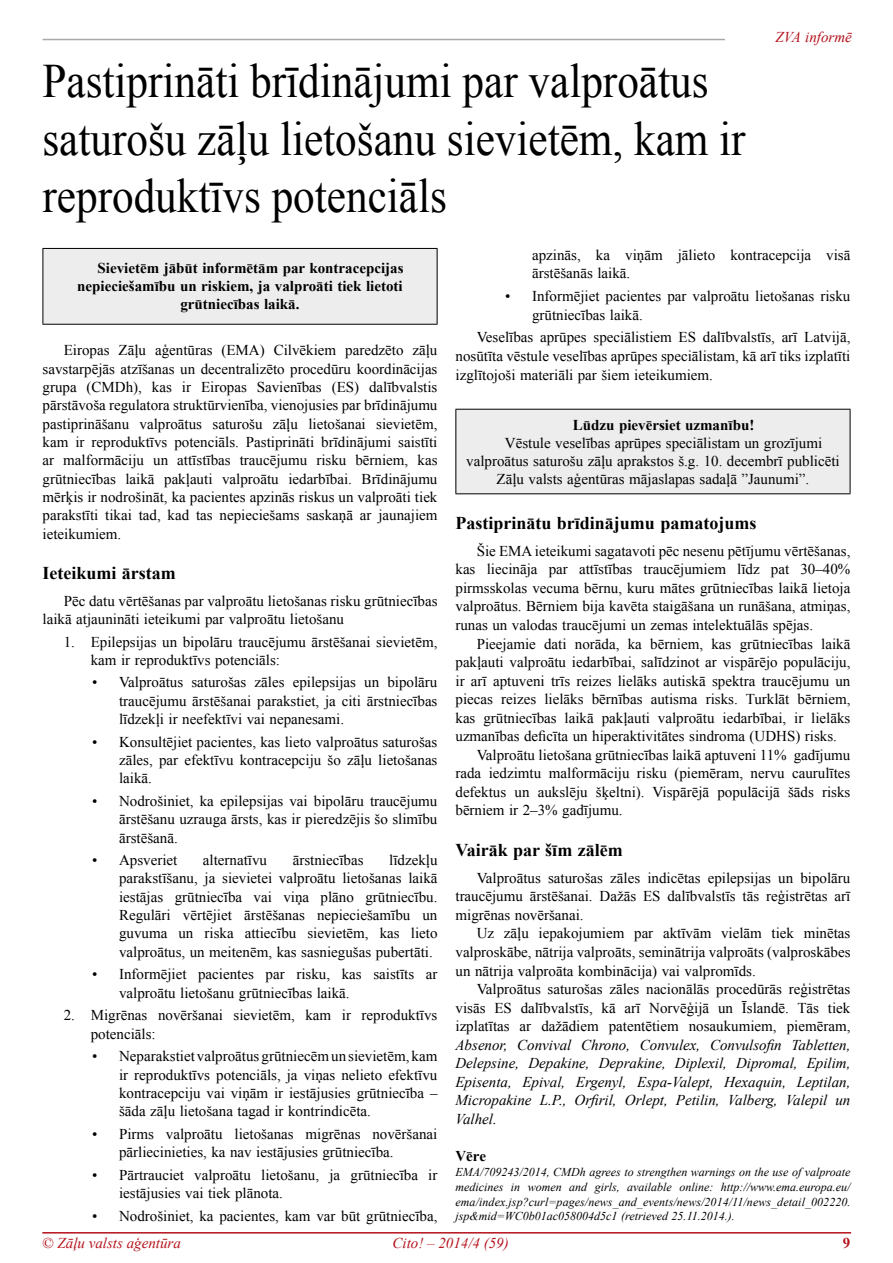
<style>
.page{position:relative;width:893px;height:1263px;background:#fff}
.page>*{position:absolute;margin:0;border:0;box-sizing:border-box;transform-origin:0 0}
.t1{font:48px/57.6px "Times New Roman";color:#000;scale:.9 1}
.t2{font:700 18px "Times New Roman";color:#000}
.t3{font:15px/18.3px "Times New Roman";color:#000;text-align:justify}
.t4{font:italic 15px/18.5px "Times New Roman";color:#000;text-align:justify}
.t5{font:700 15px "Times New Roman";color:#000}
.t6{font:italic 15px "Times New Roman";color:#b5121b}
.t7{font:700 15px "Times New Roman";color:#b5121b}
.t8{font:italic 12px/14.9px "Times New Roman";color:#000;text-align:justify}
.s1{font-style:normal}
</style>
<div class="page">
<hr style="left:42px;top:1232px;width:809px;height:1px;background:#b5121b">
<hr style="left:43px;top:39px;width:807px;height:1px;background:#a7a9ac">
<div style="left:726px;top:31px;width:126px;height:22px;background:#fff"></div>
<div style="left:43px;top:248px;width:394px;height:76px;background:#ededee"></div>
<hr style="left:43px;top:248px;width:394px;height:1px;background:#000">
<hr style="left:43px;top:249px;width:1px;height:75px;background:#000">
<hr style="left:437px;top:249px;width:1px;height:75px;background:#000">
<hr style="left:43px;top:324px;width:394px;height:1px;background:#000">
<div style="left:456px;top:409px;width:394px;height:85px;background:#ededee"></div>
<hr style="left:455px;top:409px;width:395px;height:1px;background:#000">
<hr style="left:455px;top:410px;width:1px;height:83px;background:#000">
<hr style="left:850px;top:410px;width:1px;height:83px;background:#000">
<hr style="left:455px;top:493px;width:395px;height:1px;background:#000">
<p class="t6" style="left:775px;top:27px;width:78px">ZVA informē</p>
<h1 class="t1" style="left:43px;top:51px;width:783px">Pastiprināti brīdinājumi par valproātus saturošu zāļu lietošanu sievietēm, kam ir reproduktīvs potenciāls</h1>
<p class="t3" style="left:532px;top:245px;width:320px">apzinās, ka viņām jālieto kontracepcija visā ārstēšanās laikā.</p>
<p class="t3" style="left:532px;top:287px;width:320px;text-indent:-27px">• Informējiet pacientes par valproātu lietošanas risku grūtniecības laikā.</p>
<p class="t3" style="left:455px;top:328px;width:396px;text-indent:21px">Veselības aprūpes speciālistiem ES dalībvalstīs, arī Latvijā, nosūtīta vēstule veselības aprūpes speciālistam, kā arī tiks izplatīti izglītojoši materiāli par šiem ieteikumiem.</p>
<p class="t5" style="left:573px;top:414px;width:183px">Lūdzu pievērsiet uzmanību!</p>
<p class="t3" style="left:505px;top:433px;width:319px">Vēstule veselības aprūpes speciālistam un grozījumi</p>
<p class="t3" style="left:466px;top:451px;width:375px">valproātus saturošu zāļu aprakstos š.g. 10. decembrī publicēti</p>
<p class="t3" style="left:497px;top:469px;width:314px">Zāļu valsts aģentūras mājaslapas sadaļā ”Jaunumi”.</p>
<p class="t2" style="left:455px;top:510px;width:302px">Pastiprinātu brīdinājumu pamatojums</p>
<p class="t3" style="left:455px;top:541px;width:396px;text-indent:21px">Šie EMA ieteikumi sagatavoti pēc nesenu pētījumu vērtēšanas, kas liecināja par attīstības traucējumiem līdz pat 30–40% pirmsskolas vecuma bērnu, kuru mātes grūtniecības laikā lietoja valproātus. Bērniem bija kavēta staigāšana un runāšana, atmiņas, runas un valodas traucējumi un zemas intelektuālās spējas.</p>
<p class="t3" style="left:477px;top:634px;width:375px">Pieejamie dati norāda, ka bērniem, kas grūtniecības laikā</p>
<p class="t3" style="left:455px;top:653px;width:396px">pakļauti valproātu iedarbībai, salīdzinot ar vispārējo populāciju,</p>
<p class="t3" style="left:455px;top:671px;width:396px">ir arī aptuveni trīs reizes lielāks autiskā spektra traucējumu un</p>
<p class="t3" style="left:455px;top:690px;width:396px">piecas reizes lielāks bērnības autisma risks. Turklāt bērniem,</p>
<p class="t3" style="left:455px;top:708px;width:396px">kas grūtniecības laikā pakļauti valproātu iedarbībai, ir lielāks</p>
<p class="t3" style="left:455px;top:727px;width:383px">uzmanības deficīta un hiperaktivitātes sindroma (UDHS) risks.</p>
<p class="t3" style="left:477px;top:745px;width:375px">Valproātu lietošana grūtniecības laikā aptuveni 11% gadījumu</p>
<p class="t3" style="left:455px;top:764px;width:396px">rada iedzimtu malformāciju risku (piemēram, nervu caurulītes</p>
<p class="t3" style="left:455px;top:782px;width:396px">defektus un aukslēju šķeltni). Vispārējā populācijā šāds risks</p>
<p class="t3" style="left:455px;top:801px;width:169px">bērniem ir 2–3% gadījumu.</p>
<p class="t2" style="left:455px;top:837px;width:169px">Vairāk par šīm zālēm</p>
<p class="t3" style="left:455px;top:868px;width:396px;text-indent:21px">Valproātus saturošas zāles indicētas epilepsijas un bipolāru traucējumu ārstēšanai. Dažās ES dalībvalstīs tās reģistrētas arī migrēnas novēršanai.</p>
<p class="t3" style="left:455px;top:924px;width:396px;text-indent:21px">Uz zāļu iepakojumiem par aktīvām vielām tiek minētas valproskābe, nātrija valproāts, seminātrija valproāts (valproskābes un nātrija valproāta kombinācija) vai valpromīds.</p>
<p class="t3" style="left:455px;top:979px;width:396px;text-indent:21px">Valproātus saturošas zāles nacionālās procedūrās reģistrētas visās ES dalībvalstīs, kā arī Norvēģijā un Īslandē. Tās tiek izplatītas ar dažādiem patentētiem nosaukumiem, piemēram,</p>
<p class="t4" style="left:455px;top:1035px;width:396px">Absenor, Convival Chrono, Convulex, Convulsofin Tabletten, Delepsine, Depakine, Deprakine, Diplexil, Dipromal, Epilim, Episenta, Epival, Ergenyl, Espa-Valept, Hexaquin, Leptilan, Micropakine L.P., Orfiril, Orlept, Petilin, Valberg, Valepil un Valhel.</p>
<p class="t5" style="left:455px;top:1145px;width:32px">Vēre</p>
<p class="t8" style="left:455px;top:1164px;width:397px">EMA/709243/2014, CMDh agrees to strengthen warnings on the use of valproate medicines in women and girls, available online: http://www.ema.europa.eu/ ema/index.jsp?curl=pages/news_and_events/news/2014/11/news_detail_002220. jsp&amp;mid=WC0b01ac058004d5c1 (retrieved 25.11.2014.).</p>
<p class="t5" style="left:98px;top:258px;width:307px">Sievietēm jābūt informētām par kontracepcijas</p>
<p class="t5" style="left:77px;top:276px;width:327px">nepieciešamību un riskiem, ja valproāti tiek lietoti</p>
<p class="t5" style="left:180px;top:294px;width:121px">grūtniecības laikā.</p>
<p class="t3" style="left:43px;top:341px;width:396px;text-indent:21px">Eiropas Zāļu aģentūras (EMA) Cilvēkiem paredzēto zāļu savstarpējās atzīšanas un decentralizēto procedūru koordinācijas grupa (CMDh), kas ir Eiropas Savienības (ES) dalībvalstis pārstāvoša regulatora struktūrvienība, vienojusies par brīdinājumu pastiprināšanu valproātus saturošu zāļu lietošanai sievietēm, kam ir reproduktīvs potenciāls. Pastiprināti brīdinājumi saistīti ar malformāciju un attīstības traucējumu risku bērniem, kas grūtniecības laikā pakļauti valproātu iedarbībai. Brīdinājumu mērķis ir nodrošināt, ka pacientes apzinās riskus un valproāti tiek parakstīti tikai tad, kad tas nepieciešams saskaņā ar jaunajiem ieteikumiem.</p>
<p class="t2" style="left:43px;top:560px;width:135px">Ieteikumi ārstam</p>
<p class="t3" style="left:43px;top:591px;width:396px;text-indent:21px">Pēc datu vērtēšanas par valproātu lietošanas risku grūtniecības laikā atjaunināti ieteikumi par valproātu lietošanu</p>
<p class="t3" style="left:91px;top:632px;width:348px;text-indent:-27px">1. Epilepsijas un bipolāru traucējumu ārstēšanai sievietēm, kam ir reproduktīvs potenciāls:</p>
<p class="t3" style="left:119px;top:673px;width:320px;text-indent:-27px">• Valproātus saturošas zāles epilepsijas un bipolāru traucējumu ārstēšanai parakstiet, ja citi ārstniecības līdzekļi ir neefektīvi vai nepanesami.</p>
<p class="t3" style="left:119px;top:732px;width:320px;text-indent:-27px">• Konsultējiet pacientes, kas lieto valproātus saturošas zāles, par efektīvu kontracepciju šo zāļu lietošanas laikā.</p>
<p class="t3" style="left:119px;top:791px;width:320px;text-indent:-27px">• Nodrošiniet, ka epilepsijas vai bipolāru traucējumu ārstēšanu uzrauga ārsts, kas ir pieredzējis šo slimību ārstēšanā.</p>
<p class="t3" style="left:92px;top:851px;width:87px">• Apsveriet</p>
<p class="t3" style="left:203px;top:851px;width:66px">alternatīvu</p>
<p class="t3" style="left:293px;top:851px;width:72px">ārstniecības</p>
<p class="t3" style="left:119px;top:851px;width:320px;text-indent:270px">līdzekļu parakstīšanu, ja sievietei valproātu lietošanas laikā iestājas grūtniecība vai viņa plāno grūtniecību.<br>Regulāri vērtējiet ārstēšanas nepieciešamību un guvuma un riska attiecību sievietēm, kas lieto valproātus, un meitenēm, kas sasniegušas pubertāti.</p>
<p class="t3" style="left:119px;top:965px;width:320px;text-indent:-27px">• Informējiet pacientes par risku, kas saistīts ar valproātu lietošanu grūtniecības laikā.</p>
<p class="t3" style="left:91px;top:1006px;width:348px;text-indent:-27px">2. Migrēnas novēršanai sievietēm, kam ir reproduktīvs potenciāls:</p>
<p class="t3" style="left:119px;top:1047px;width:320px;text-indent:-27px">• Neparakstiet valproātus grūtniecēm un sievietēm, kam ir reproduktīvs potenciāls, ja viņas nelieto efektīvu kontracepciju vai viņām ir iestājusies grūtniecība – šāda zāļu lietošana tagad ir kontrindicēta.</p>
<p class="t3" style="left:119px;top:1124px;width:320px;text-indent:-27px">• Pirms valproātu lietošanas migrēnas novēršanai pārliecinieties, ka nav iestājusies grūtniecība.</p>
<p class="t3" style="left:119px;top:1165px;width:320px;text-indent:-27px">• Pārtrauciet valproātu lietošanu, ja grūtniecība ir iestājusies vai tiek plānota.</p>
<p class="t3" style="left:92px;top:1206px;width:347px">• Nodrošiniet, ka pacientes, kam var būt grūtniecība,</p>
<p class="t6" style="left:42px;top:1233px;width:140px"><span class="s1">©</span> Zāļu valsts aģentūra</p>
<p class="t6" style="left:393px;top:1233px;width:118px">Cito! – 2014/4 (59)</p>
<p class="t7" style="left:843px;top:1232px;width:9px">9</p>
</div>
